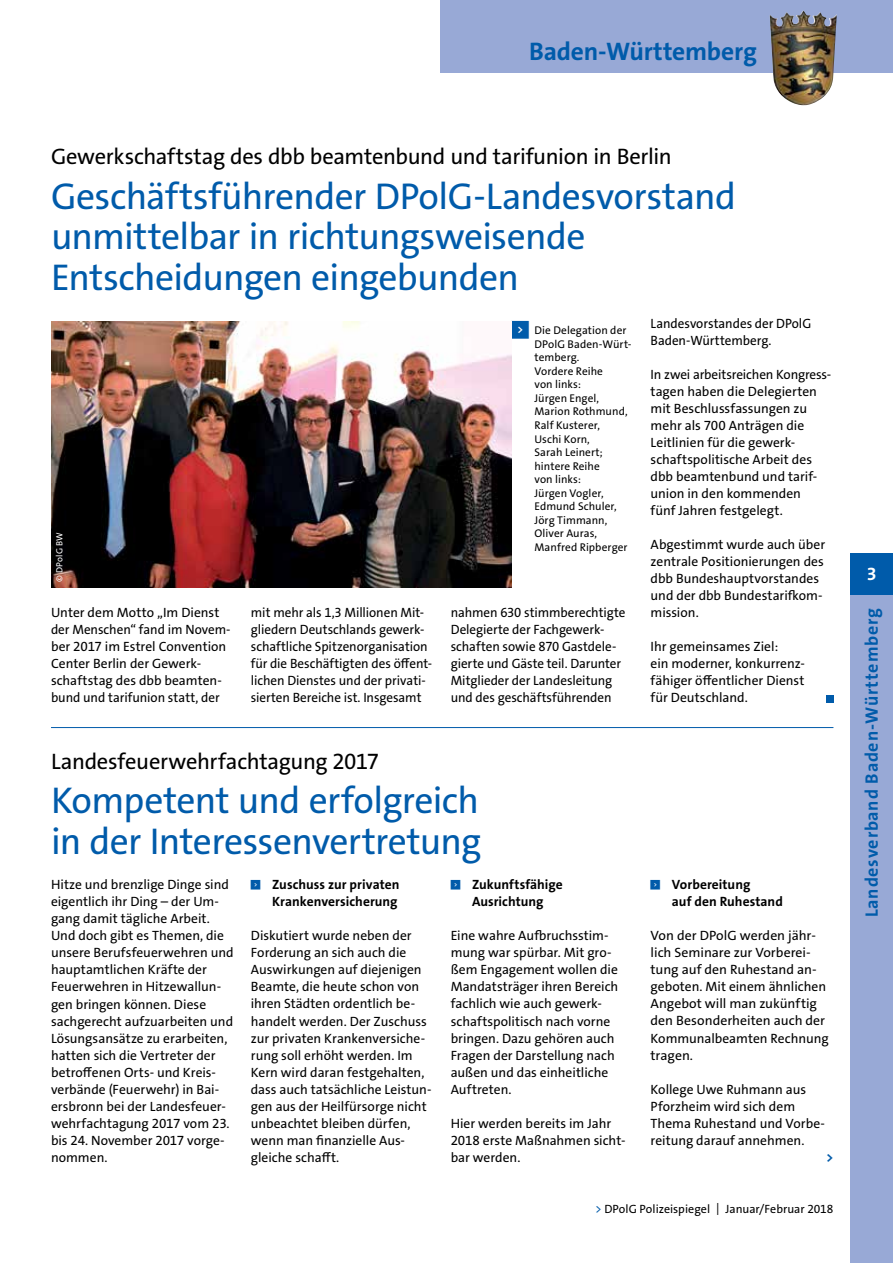
<style>
.page{position:relative;width:893px;height:1263px;background:#fff}
.page>*{position:absolute;margin:0;border:0;box-sizing:border-box;transform-origin:0 0}
.t1{font:37.5px/40.5px "The Sans Os F";letter-spacing:-.015em;color:#005baa}
.t2{font:700 25.5px "The Sans Os F";letter-spacing:-.005em;color:#005baa}
.t3{font:22.5px "The Sans Os F";letter-spacing:-.015em;color:#000}
.t4{font:700 18px "The Sans Os F";letter-spacing:.045em;color:#005baa}
.t5{font:700 18px "The Sans Os F";color:#fff}
.t6{font:13.5px/17px "The Sans Os F";color:#000}
.t7{font:700 13.5px/16.5px "The Sans Os F";letter-spacing:.005em;color:#000;text-align:right}
.t8{font:700 13.5px "The Sans Os F";color:#005baa}
.t9{font:12px "The Sans Os F";color:#000}
.t10{font:11.25px/13.5px "The Sans Os F";letter-spacing:.005em;color:#000}
.t11{font:9px "The Sans Os F";letter-spacing:.015em;color:#fff}
.s1{font-family:"Top Numbers";color:#005baa}
.s2{color:#005baa}
</style>
<div class="page">
<div style="left:826px;top:695px;width:7px;height:7px;background:#005baa"></div>
<img style="left:51px;top:321px;width:460px;height:266px">
<hr style="left:51px;top:727px;width:782px;height:1px;background:#005baa">
<div style="left:850px;top:553px;width:43px;height:42px;background:#005baa"></div>
<div style="left:850px;top:595px;width:43px;height:668px;background:#98a9d6"></div>
<div style="left:440px;top:0;width:453px;height:72px;background:#98a9d6"></div>
<img style="left:770px;top:11px;width:67px;height:94px">
<h2 class="t2" style="left:529px;top:35px;width:229px">Baden-Württemberg</h2>
<h3 class="t3" style="left:51px;top:142px;width:622px">Gewerkschaftstag des dbb beamtenbund und tarifunion in Berlin</h3>
<h1 class="t1" style="left:51px;top:176px;width:687px">Geschäftsführender DPolG-Landesvorstand unmittelbar in richtungsweisende<br>Entscheidungen eingebunden</h1>
<p class="t11" style="left:54px;top:582px;width:51px;rotate:-90deg">© DPolG BW</p>
<p class="t10" style="left:534px;top:324px;width:99px;text-indent:-23px"><span class="s1">&lt;</span> Die Delegation der<br>DPolG Baden-Würt&shy;temberg.<br>Vordere Reihe<br>von links:<br>Jürgen Engel,<br>Marion Rothmund,<br>Ralf Kusterer,<br>Uschi Korn,<br>Sarah Leinert; hintere Reihe<br>von links:<br>Jürgen Vogler,<br>Edmund Schuler,<br>Jörg Timmann,<br>Oliver Auras,<br>Manfred Ripberger</p>
<p class="t6" style="left:51px;top:604px;width:181px">Unter dem Motto „Im Dienst der Menschen“ fand im Novem&shy;ber 2017 im Estrel Convention<br>Center Berlin der Gewerk&shy;schaftstag des dbb beamten&shy;bund und tarifunion statt, der</p>
<p class="t6" style="left:251px;top:604px;width:183px">mit mehr als 1,3 Millionen Mit&shy;gliedern Deutschlands gewerk&shy;schaftliche Spitzenorganisation für die Beschäftigten des öffent&shy;lichen Dienstes und der privati&shy;sierten Bereiche ist. Insgesamt</p>
<p class="t6" style="left:451px;top:604px;width:176px">nahmen 630 stimmberechtigte<br>Delegierte der Fachgewerk&shy;schaften sowie 870 Gastdele&shy;gierte und Gäste teil. Darunter<br>Mitglieder der Landesleitung und des geschäftsführenden</p>
<h3 class="t3" style="left:51px;top:746px;width:330px">Landesfeuerwehrfachtagung 2017</h3>
<h1 class="t1" style="left:51px;top:781px;width:432px">Kompetent und erfolgreich in der Interessenvertretung</h1>
<p class="t6" style="left:51px;top:876px;width:184px">Hitze und brenzlige Dinge sind eigentlich ihr Ding – der Um&shy;gang damit tägliche Arbeit.<br>Und doch gibt es Themen, die unsere Berufsfeuerwehren und hauptamtlichen Kräfte der<br>Feuerwehren in Hitzewallun&shy;gen bringen können. Diese sachgerecht aufzuarbeiten und<br>Lösungsansätze zu erarbeiten, hatten sich die Vertreter der betroffenen Orts- und Kreis&shy;verbände (Feuerwehr) in Bai&shy;ersbronn bei der Landesfeuer&shy;wehrfachtagung 2017 vom 23. bis 24. November 2017 vorge&shy;nommen.</p>
<p class="t7" style="left:251px;top:877px;width:150px"><sup>&lt;</sup> Zuschuss zur privaten<br>Krankenversicherung</p>
<p class="t7" style="left:451px;top:877px;width:114px;text-align:center"><sup>&lt;</sup> Zukunftsfähige<br>Ausrichtung</p>
<p class="t6" style="left:451px;top:927px;width:169px">Eine wahre Aufbruchsstim&shy;mung war spürbar. Mit gro&shy;ßem Engagement wollen die<br>Mandatsträger ihren Bereich fachlich wie auch gewerk&shy;schaftspolitisch nach vorne bringen. Dazu gehören auch<br>Fragen der Darstellung nach außen und das einheitliche<br>Auftreten.</p>
<p class="t6" style="left:451px;top:1114px;width:176px">Hier werden bereits im Jahr<br>2018 erste Maßnahmen sicht&shy;bar werden.</p>
<p class="t6" style="left:251px;top:927px;width:182px">Diskutiert wurde neben der<br>Forderung an sich auch die<br>Auswirkungen auf diejenigen<br>Beamte, die heute schon von ihren Städten ordentlich be&shy;handelt werden. Der Zuschuss zur privaten Krankenversiche&shy;rung soll erhöht werden. Im<br>Kern wird daran festgehalten, dass auch tatsächliche Leistun&shy;gen aus der Heilfürsorge nicht unbeachtet bleiben dürfen, wenn man finanzielle Aus&shy;gleiche schafft.</p>
<p class="t6" style="left:651px;top:315px;width:162px">Landesvorstandes der DPolG<br>Baden-Württemberg.</p>
<p class="t6" style="left:651px;top:366px;width:181px">In zwei arbeitsreichen Kongress&shy;tagen haben die Delegierten mit Beschlussfassungen zu mehr als 700 Anträgen die<br>Leitlinien für die gewerk&shy;schaftspolitische Arbeit des dbb beamtenbund und tarif&shy;union in den kommenden<br>fünf Jahren festgelegt.</p>
<p class="t6" style="left:651px;top:536px;width:176px">Abgestimmt wurde auch über zentrale Positionierungen des dbb Bundeshauptvorstandes und der dbb Bundestarifkom&shy;mission.</p>
<p class="t6" style="left:651px;top:638px;width:155px">Ihr gemeinsames Ziel:<br>ein moderner, konkurrenz&shy;fähiger öffentlicher Dienst für Deutschland.</p>
<p class="t7" style="left:672px;top:877px;width:113px;text-align:left;text-indent:-21px"><sup>&lt;</sup> Vorbereitung<br>auf den Ruhestand</p>
<p class="t6" style="left:651px;top:927px;width:180px">Von der DPolG werden jähr&shy;lich Seminare zur Vorberei&shy;tung auf den Ruhestand an&shy;geboten. Mit einem ähnlichen<br>Angebot will man zukünftig den Besonderheiten auch der<br>Kommunalbeamten Rechnung tragen.</p>
<p class="t6" style="left:651px;top:1080px;width:176px">Kollege Uwe Ruhmann aus<br>Pforzheim wird sich dem<br>Thema Ruhestand und Vorbe&shy;reitung darauf annehmen.</p>
<p class="t8" style="left:826px;top:1148px;width:9px">&gt;</p>
<p class="t9" style="left:595px;top:1201px;width:240px"><span class="s2">&gt;</span> DPolG Polizeispiegel | Januar/Februar 2018</p>
<h3 class="t5" style="left:867px;top:562px;width:11px">3</h3>
<h3 class="t4" style="left:860px;top:917px;width:311px;rotate:-90deg">Landesverband Baden-Württemberg</h3>
</div>
